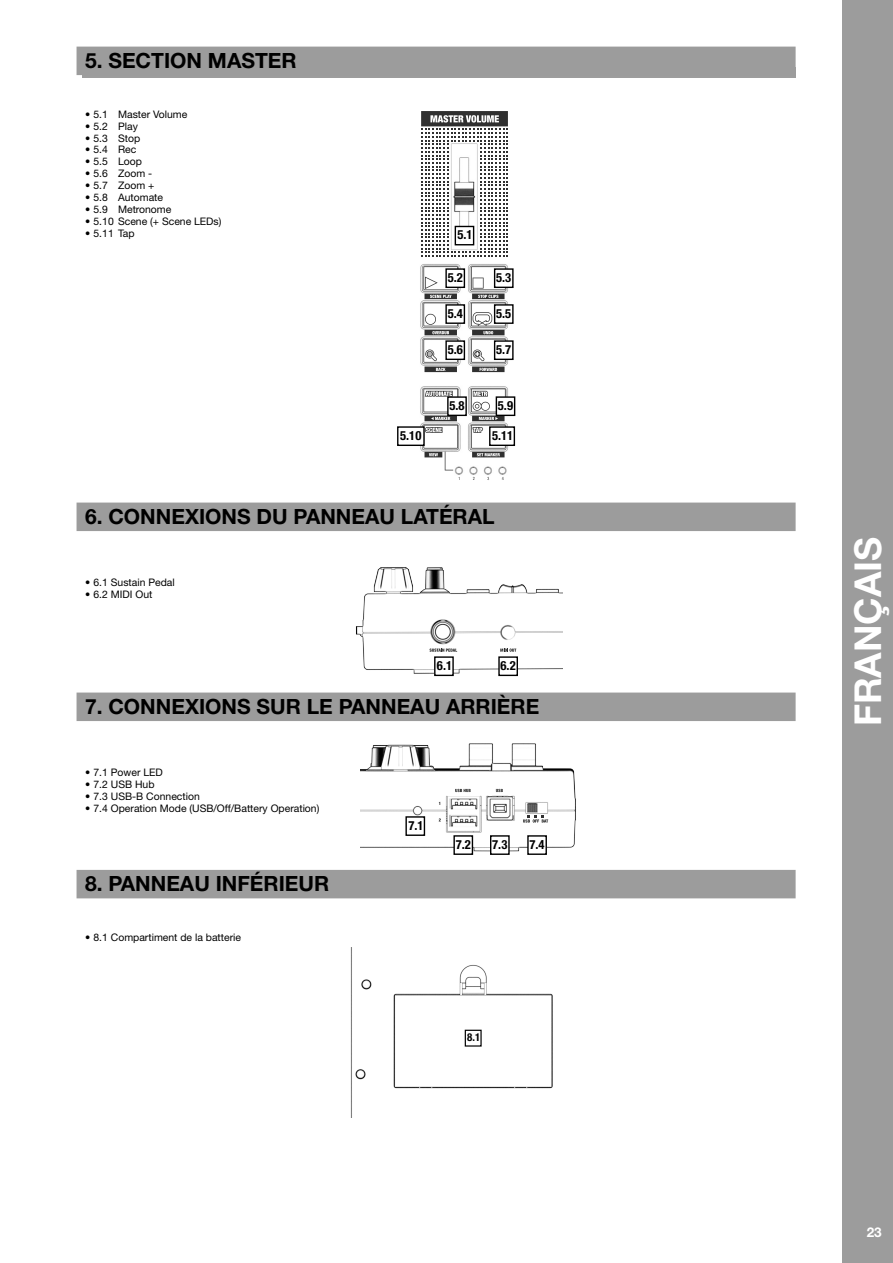
<style>
.page{position:relative;width:893px;height:1263px;background:#fff}
.page>*{position:absolute;margin:0;border:0;box-sizing:border-box;transform-origin:0 0}
.t1{font:700 37.2px "Helvetica Neue LT Std";color:#fff}
.HEADLINE_BALKEN{font:700 21px "Helvetica Neue LT Std";color:#000}
.t2{font:700 13.5px "Helvetica Neue LT Std";color:#fff}
.t3{font:700 condensed 12.6px "Helvetica Neue LT Std";color:#000}
.t4{font:700 condensed 10.8px "Helvetica Neue LT Std";color:#000}
.t5{font:10.35px "Helvetica Neue LT Std";color:#000}
</style>
<div class="page">
<div style="left:842px;top:0;width:51px;height:1263px;background:#9c9c9c"></div>
<div style="left:82px;top:67px;width:714px;height:10px;background:#9d9d9d"></div>
<div style="left:77px;top:47px;width:719px;height:28px;background:#9c9c9c"></div>
<div style="left:77px;top:503px;width:719px;height:28px;background:#9c9c9c"></div>
<div style="left:77px;top:692px;width:719px;height:29px;background:#9c9c9c"></div>
<div style="left:77px;top:870px;width:719px;height:28px;background:#9c9c9c"></div>
<img style="left:420px;top:264px;width:95px;height:216px">
<svg style="left:421px;top:111px;width:87px;height:146px"></svg>
<svg style="left:423px;top:389px;width:35px;height:81px"></svg>
<svg style="left:471px;top:389px;width:35px;height:68px"></svg>
<svg style="left:423px;top:266px;width:35px;height:106px"></svg>
<svg style="left:471px;top:266px;width:35px;height:106px"></svg>
<div style="left:455px;top:226px;width:19px;height:19px;background:#fff"></div>
<div style="left:455px;top:226px;width:19px;height:19px;border:1px solid #000"></div>
<div style="left:446px;top:269px;width:18px;height:18px;background:#fff"></div>
<div style="left:445px;top:268px;width:20px;height:20px;border:1px solid #000"></div>
<div style="left:495px;top:269px;width:18px;height:18px;background:#fff"></div>
<div style="left:494px;top:268px;width:20px;height:20px;border:1px solid #000"></div>
<div style="left:446px;top:305px;width:18px;height:18px;background:#fff"></div>
<div style="left:445px;top:304px;width:20px;height:20px;border:1px solid #000"></div>
<div style="left:495px;top:305px;width:18px;height:18px;background:#fff"></div>
<div style="left:494px;top:304px;width:20px;height:20px;border:1px solid #000"></div>
<div style="left:446px;top:341px;width:18px;height:18px;background:#fff"></div>
<div style="left:445px;top:340px;width:20px;height:20px;border:1px solid #000"></div>
<div style="left:495px;top:341px;width:18px;height:18px;background:#fff"></div>
<div style="left:494px;top:340px;width:20px;height:20px;border:1px solid #000"></div>
<div style="left:448px;top:397px;width:18px;height:18px;background:#fff"></div>
<div style="left:447px;top:396px;width:20px;height:20px;border:1px solid #000"></div>
<div style="left:496px;top:397px;width:19px;height:18px;background:#fff"></div>
<div style="left:496px;top:396px;width:19px;height:20px;border:1px solid #000"></div>
<div style="left:398px;top:427px;width:26px;height:18px;background:#fff"></div>
<div style="left:397px;top:426px;width:28px;height:20px;border:1px solid #000"></div>
<div style="left:490px;top:427px;width:24px;height:18px;background:#fff"></div>
<div style="left:489px;top:426px;width:26px;height:20px;border:1px solid #000"></div>
<img style="left:356px;top:567px;width:206px;height:107px">
<svg style="left:430px;top:648px;width:27px;height:4px"></svg>
<svg style="left:500px;top:648px;width:16px;height:4px"></svg>
<div style="left:435px;top:657px;width:18px;height:18px;background:#fff"></div>
<div style="left:434px;top:656px;width:20px;height:20px;border:1px solid #000"></div>
<div style="left:499px;top:657px;width:18px;height:18px;background:#fff"></div>
<div style="left:498px;top:656px;width:20px;height:20px;border:1px solid #000"></div>
<img style="left:361px;top:743px;width:215px;height:109px">
<svg style="left:496px;top:789px;width:7px;height:3px"></svg>
<svg style="left:455px;top:789px;width:16px;height:3px"></svg>
<svg style="left:523px;top:815px;width:25px;height:7px"></svg>
<div style="left:406px;top:817px;width:18px;height:18px;background:#fff"></div>
<div style="left:405px;top:816px;width:20px;height:20px;border:1px solid #000"></div>
<div style="left:454px;top:836px;width:18px;height:18px;background:#fff"></div>
<div style="left:453px;top:835px;width:20px;height:20px;border:1px solid #000"></div>
<div style="left:491px;top:836px;width:18px;height:18px;background:#fff"></div>
<div style="left:490px;top:835px;width:20px;height:20px;border:1px solid #000"></div>
<div style="left:528px;top:836px;width:18px;height:18px;background:#fff"></div>
<div style="left:527px;top:835px;width:20px;height:20px;border:1px solid #000"></div>
<img style="left:350px;top:948px;width:203px;height:170px">
<div style="left:465px;top:1030px;width:16px;height:16px;background:#fff"></div>
<div style="left:465px;top:1030px;width:17px;height:16px;border:1px solid #000"></div>
<p class="HEADLINE_BALKEN" style="left:85px;top:47px;width:213px">5. SECTION MASTER</p>
<p class="t5" style="left:85px;top:108px;width:104px">• 5.1 Master Volume</p>
<p class="t5" style="left:85px;top:120px;width:54px">• 5.2 Play</p>
<p class="t5" style="left:85px;top:132px;width:57px">• 5.3 Stop</p>
<p class="t5" style="left:85px;top:144px;width:53px">• 5.4 Rec</p>
<p class="t5" style="left:85px;top:155px;width:58px">• 5.5 Loop</p>
<p class="t5" style="left:85px;top:167px;width:69px">• 5.6 Zoom -</p>
<p class="t5" style="left:85px;top:179px;width:71px">• 5.7 Zoom +</p>
<p class="t5" style="left:85px;top:191px;width:80px">• 5.8 Automate</p>
<p class="t5" style="left:85px;top:203px;width:88px">• 5.9 Metronome</p>
<p class="t5" style="left:85px;top:215px;width:138px">• 5.10 Scene (+ Scene LEDs)</p>
<p class="t5" style="left:85px;top:227px;width:51px">• 5.11 Tap</p>
<p class="t3" style="left:457px;top:227px;width:17px">5.1</p>
<p class="t3" style="left:448px;top:270px;width:17px">5.2</p>
<p class="t3" style="left:496px;top:270px;width:17px">5.3</p>
<p class="t3" style="left:448px;top:305px;width:17px">5.4</p>
<p class="t3" style="left:496px;top:305px;width:17px">5.5</p>
<p class="t3" style="left:448px;top:342px;width:17px">5.6</p>
<p class="t3" style="left:496px;top:342px;width:17px">5.7</p>
<p class="t3" style="left:449px;top:398px;width:17px">5.8</p>
<p class="t3" style="left:498px;top:398px;width:17px">5.9</p>
<p class="t3" style="left:400px;top:428px;width:23px">5.10</p>
<p class="t3" style="left:492px;top:428px;width:23px">5.11</p>
<p class="HEADLINE_BALKEN" style="left:85px;top:503px;width:411px">6. CONNEXIONS DU PANNEAU LATÉRAL</p>
<p class="t5" style="left:85px;top:576px;width:91px">• 6.1 Sustain Pedal</p>
<p class="t5" style="left:85px;top:588px;width:69px">• 6.2 MIDI Out</p>
<p class="t3" style="left:437px;top:658px;width:17px">6.1</p>
<p class="t3" style="left:501px;top:658px;width:17px">6.2</p>
<p class="HEADLINE_BALKEN" style="left:85px;top:693px;width:456px">7. CONNEXIONS SUR LE PANNEAU ARRIÈRE</p>
<p class="t5" style="left:85px;top:766px;width:79px">• 7.1 Power LED</p>
<p class="t5" style="left:85px;top:778px;width:71px">• 7.2 USB Hub</p>
<p class="t5" style="left:85px;top:790px;width:116px">• 7.3 USB-B Connection</p>
<p class="t5" style="left:85px;top:802px;width:236px">• 7.4 Operation Mode (USB/Off/Battery Operation)</p>
<p class="t3" style="left:183px;top:800px;width:17px">5.6</p>
<p class="t3" style="left:232px;top:800px;width:17px">5.7</p>
<p class="t4" style="left:166px;top:868px;width:15px">5.1</p>
<p class="HEADLINE_BALKEN" style="left:85px;top:871px;width:246px">8. PANNEAU INFÉRIEUR</p>
<p class="t3" style="left:136px;top:886px;width:23px">5.10</p>
<p class="t3" style="left:228px;top:886px;width:23px">5.11</p>
<p class="t5" style="left:85px;top:931px;width:158px">• 8.1 Compartiment de la batterie</p>
<p class="t4" style="left:157px;top:936px;width:15px">5.4</p>
<p class="t4" style="left:199px;top:936px;width:15px">5.5</p>
<p class="t3" style="left:408px;top:817px;width:17px">7.1</p>
<p class="t3" style="left:456px;top:836px;width:17px">7.2</p>
<p class="t3" style="left:492px;top:836px;width:17px">7.3</p>
<p class="t3" style="left:529px;top:836px;width:17px">7.4</p>
<p class="t4" style="left:467px;top:1031px;width:15px">8.1</p>
<h1 class="t1" style="left:845px;top:726px;width:191px;rotate:-90deg">FRANÇAIS</h1>
<h3 class="t2" style="left:867px;top:1223px;width:17px">23</h3>
</div>
